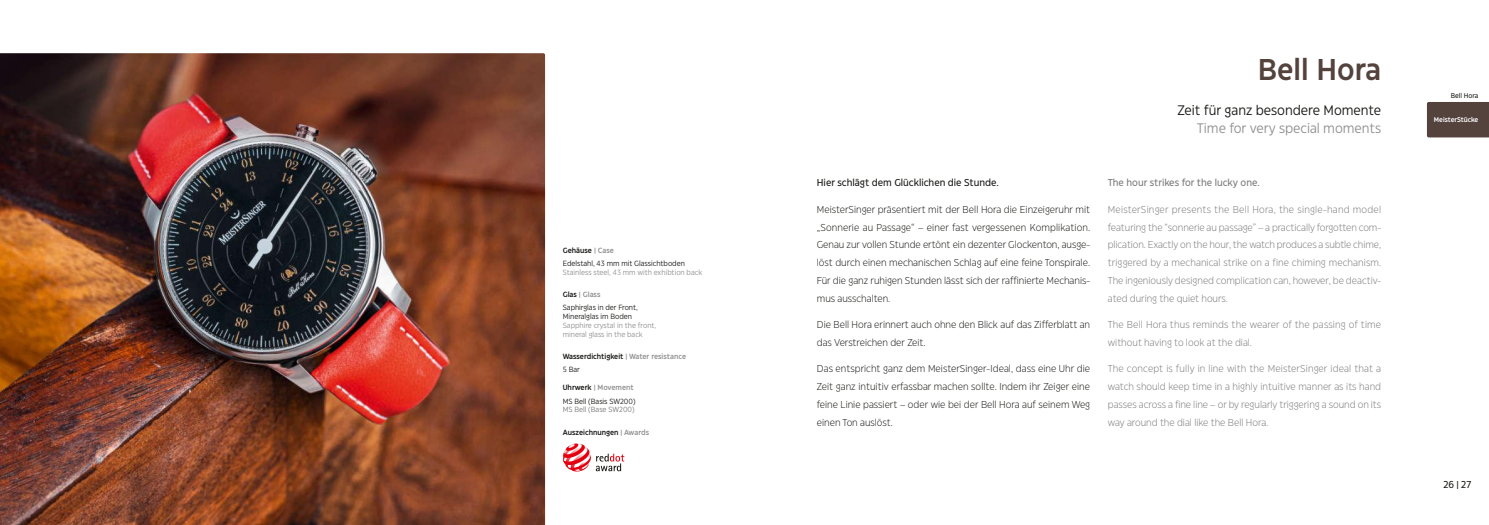
<style>
.page{position:relative;width:1489px;height:525px;background:#fff}
.page>*{position:absolute;margin:0;border:0;box-sizing:border-box;transform-origin:0 0}
.t1{font:600 30px "Eastman Grotesque";color:#54433d}
.t2{font:13.75px "Eastman Grotesque";color:#1a1a18}
.t3{font:13.75px "Eastman Grotesque";color:#929292}
.t4{font:300 10px/17.8px "Eastman Grotesque";color:#7b7b7a;text-align:justify}
.t5{font:300 10px/17.8px "Eastman Grotesque";color:#1a1a18;text-align:justify}
.t6{font:500 10px "Eastman Grotesque";color:#1a1a18}
.t7{font:500 10px "Eastman Grotesque";color:#7b7b7a}
.t8{font:7.5px/13.2px "Eastman Grotesque";color:#1a1a18}
.t9{font:7.5px/8.9px "Eastman Grotesque";color:#929292}
.t10{font:600 7.5px/13.2px "Eastman Grotesque";color:#1a1a18}
.t11{font:7.5px "Eastman Grotesque";color:#7b7b7a}
.t12{font:600 6.88px "Eastman Grotesque";color:#fff}
.t13{font:500 6.88px "Eastman Grotesque";color:#1a1a18}
.s1{font-weight:600}
.s2{font-weight:600;color:#929292}
.s3{color:#929292}
.s4{font-weight:400}
</style>
<div class="page">
<img style="left:0;top:53px;width:545px;height:471px">
<div style="left:1427px;top:102px;width:61px;height:35px;background:#54433d"></div>
<svg style="left:563px;top:443px;width:61px;height:28px"></svg>
<p class="t8" style="left:562px;top:244px;width:124px"><span class="s1">Gehäuse</span> <span class="s2">| Case<br></span>Edelstahl, 43 mm mit Glassichtboden</p>
<p class="t9" style="left:562px;top:268px;width:141px">Stainless steel, 43 mm with exhibtion back</p>
<p class="t8" style="left:562px;top:288px;width:77px"><span class="s1">Glas</span> <span class="s2">| Glass<br></span>Saphirglas in der Front,</p>
<p class="t8" style="left:562px;top:310px;width:71px">Mineralglas im Boden</p>
<p class="t9" style="left:562px;top:321px;width:95px">Sapphire crystal in the front, mineral glass in the back</p>
<p class="t10" style="left:562px;top:350px;width:125px">Wasserdichtigkeit <span class="s3">| Water resistance<br></span><span class="s4">5 Bar</span></p>
<p class="t8" style="left:562px;top:381px;width:74px"><span class="s1">Uhrwerk</span> <span class="s2">| Movement<br></span>MS Bell (Basis SW200)</p>
<p class="t11" style="left:562px;top:406px;width:73px">MS Bell (Base SW200)</p>
<p class="t10" style="left:562px;top:425px;width:88px">Auszeichnungen <span class="s3">| Awards</span></p>
<p class="t6" style="left:816px;top:179px;width:183px">Hier schlägt dem Glücklichen die Stunde.</p>
<p class="t5" style="left:816px;top:201px;width:275px">MeisterSinger präsentiert mit der Bell Hora die Einzeigeruhr mit „Sonnerie au Passage“ – einer fast vergessenen Komplikation.<br>Genau zur vollen Stunde ertönt ein dezenter Glockenton, ausge‐ löst durch einen mechanischen Schlag auf eine feine Tonspirale.<br>Für die ganz ruhigen Stunden lässt sich der raffinierte Mechanis‐ mus ausschalten.</p>
<p class="t5" style="left:816px;top:316px;width:275px">Die Bell Hora erinnert auch ohne den Blick auf das Zifferblatt an das Verstreichen der Zeit.</p>
<p class="t5" style="left:816px;top:360px;width:275px">Das entspricht ganz dem MeisterSinger-Ideal, dass eine Uhr die Zeit ganz intuitiv erfassbar machen sollte. Indem ihr Zeiger eine feine Linie passiert – oder wie bei der Bell Hora auf seinem Weg einen Ton auslöst.</p>
<h1 class="t1" style="left:1257px;top:58px;width:125px">Bell Hora</h1>
<h2 class="t2" style="left:1177px;top:105px;width:205px">Zeit für ganz besondere Momente</h2>
<h2 class="t3" style="left:1196px;top:123px;width:186px">Time for very special moments</h2>
<p class="t7" style="left:1107px;top:179px;width:153px">The hour strikes for the lucky one.</p>
<p class="t4" style="left:1107px;top:201px;width:275px">MeisterSinger presents the Bell Hora, the single-hand model featuring the “sonnerie au passage” – a practically forgotten com‐ plication. Exactly on the hour, the watch produces a subtle chime, triggered by a mechanical strike on a fine chiming mechanism.<br>The ingeniously designed complication can, however, be deactiv‐ ated during the quiet hours.</p>
<p class="t4" style="left:1107px;top:316px;width:275px">The Bell Hora thus reminds the wearer of the passing of time without having to look at the dial.</p>
<p class="t4" style="left:1107px;top:360px;width:275px">The concept is fully in line with the MeisterSinger ideal that a watch should keep time in a highly intuitive manner as its hand passes across a fine line – or by regularly triggering a sound on its way around the dial like the Bell Hora.</p>
<p class="t13" style="left:1450px;top:92px;width:29px">Bell Hora</p>
<p class="t12" style="left:1433px;top:117px;width:46px">MeisterStücke</p>
<p class="t6" style="left:1443px;top:480px;width:29px">26 | 27</p>
</div>
